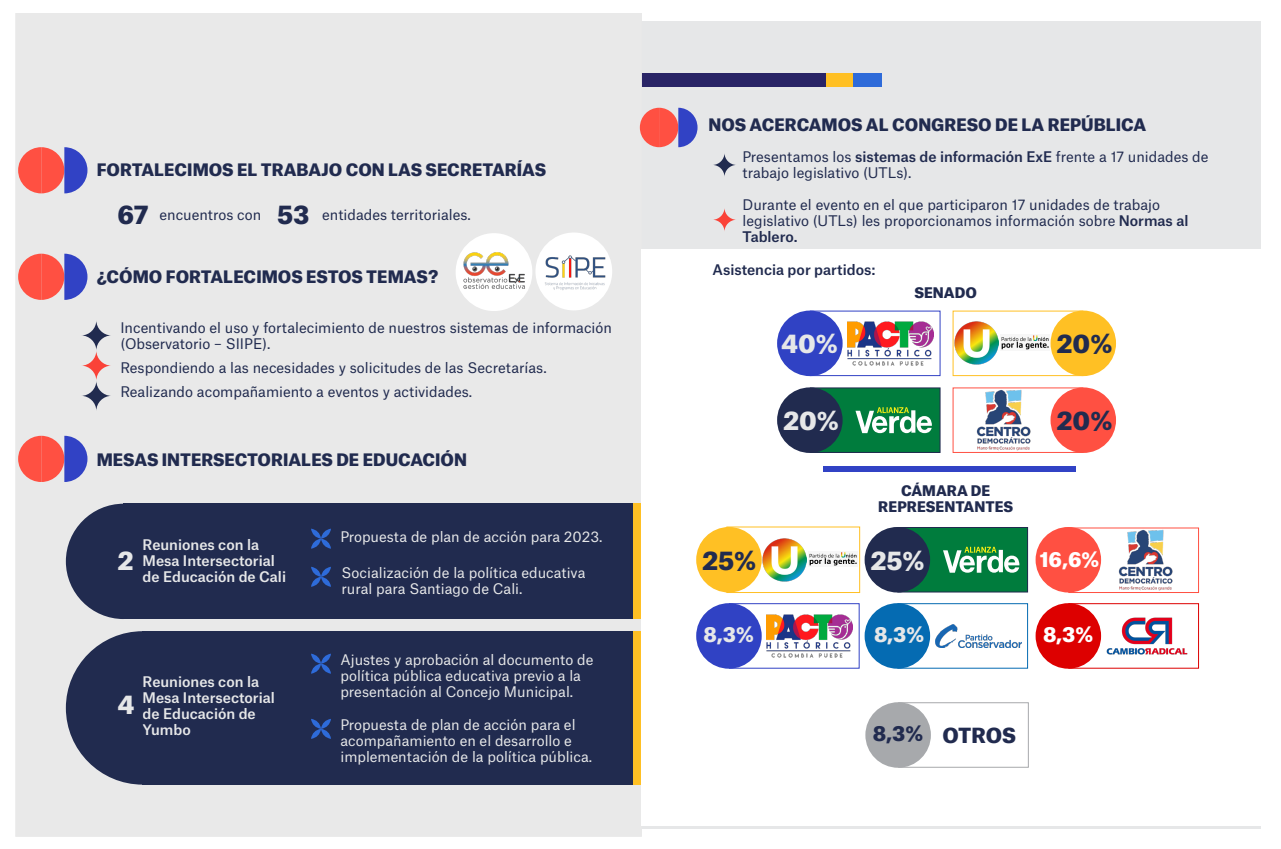
<style>
.page{position:relative;width:1281px;height:849px;background:#fff}
.page>*{position:absolute;margin:0;border:0;box-sizing:border-box;transform-origin:0 0}
.t1{font:900 24.7px "Atlas Grotesk";color:#212b4f}
.t2{font:900 24.7px "Atlas Grotesk";color:#e6e7e8}
.t3{font:900 20px "Atlas Grotesk";color:#fff}
.t4{font:900 20px "Atlas Grotesk";letter-spacing:-.005em;color:#212b4f}
.t5{font:900 20px "Atlas Grotesk";color:#e6e7e8}
.t6{font:900 16.5px "Atlas Grotesk";color:#212b4f}
.t7{font:14px/16px "Atlas Grotesk";color:#212b4f}
.t8{font:14px/16px "Atlas Grotesk";color:#e6e7e8}
.t9{font:500 14px/16px "Atlas Grotesk";color:#e6e7e8}
.t10{font:900 14px/16px "Atlas Grotesk";color:#212b4f;text-align:center}
.t11{font:500 14px "Atlas Grotesk";color:#212b4f}
.s1{font-weight:500}
</style>
<div class="page">
<div style="left:20px;top:21px;width:1240px;height:807px;background:#e6e7e8"></div>
<div style="left:631px;top:73px;width:195px;height:13px;background:#292466"></div>
<div style="left:826px;top:73px;width:27px;height:13px;background:#ffc024"></div>
<div style="left:853px;top:73px;width:29px;height:13px;background:#2e6bd9"></div>
<div style="left:15px;top:13px;width:627px;height:824px;background:#e9e9e9"></div>
<div style="left:124px;top:504px;width:556px;height:115px;background:#212b4f"></div>
<div style="left:143px;top:631px;width:537px;height:153px;background:#212b4f"></div>
<svg style="left:66px;top:631px;width:77px;height:153px"></svg>
<svg style="left:66px;top:504px;width:58px;height:115px"></svg>
<svg style="left:81px;top:320px;width:30px;height:30px"></svg>
<svg style="left:81px;top:381px;width:30px;height:30px"></svg>
<svg style="left:81px;top:350px;width:30px;height:31px"></svg>
<svg style="left:18px;top:147px;width:69px;height:46px"></svg>
<svg style="left:18px;top:254px;width:69px;height:46px"></svg>
<svg style="left:18px;top:436px;width:69px;height:46px"></svg>
<svg style="left:311px;top:528px;width:20px;height:21px"></svg>
<svg style="left:311px;top:567px;width:20px;height:20px"></svg>
<svg style="left:311px;top:653px;width:20px;height:20px"></svg>
<svg style="left:311px;top:719px;width:20px;height:20px"></svg>
<div style="left:535px;top:232px;width:77px;height:78px;background:#fff;border-radius:50%"></div>
<img style="left:535px;top:243px;width:77px;height:53px">
<div style="left:456px;top:233px;width:76px;height:78px;background:#fff;border-radius:50%"></div>
<div style="left:634px;top:504px;width:17px;height:115px;background:#ffc024"></div>
<div style="left:634px;top:631px;width:17px;height:153px;background:#ffc024"></div>
<div style="left:641px;top:249px;width:620px;height:577px;background:#fff"></div>
<svg style="left:640px;top:108px;width:57px;height:39px"></svg>
<svg style="left:712px;top:153px;width:24px;height:24px"></svg>
<svg style="left:712px;top:208px;width:24px;height:24px"></svg>
<img style="left:848px;top:321px;width:86px;height:44px">
<div style="left:810px;top:310px;width:130px;height:66px;border:1px solid #3142c5"></div>
<div style="left:777px;top:310px;width:65px;height:66px;background:#3042c4;border-radius:50%"></div>
<div style="left:810px;top:388px;width:130px;height:64px;background:#007c3d"></div>
<svg style="left:855px;top:407px;width:77px;height:26px"></svg>
<div style="left:810px;top:387px;width:130px;height:66px;border:1px solid #212b4f"></div>
<div style="left:777px;top:387px;width:65px;height:66px;background:#212b4f;border-radius:50%"></div>
<img style="left:955px;top:321px;width:43px;height:43px">
<div style="left:952px;top:310px;width:131px;height:66px;border:1px solid #ffc024"></div>
<div style="left:1050px;top:310px;width:66px;height:66px;background:#ffc024;border-radius:50%"></div>
<img style="left:1001px;top:335px;width:48px;height:15px">
<img style="left:976px;top:390px;width:55px;height:60px">
<div style="left:952px;top:387px;width:131px;height:66px;border:1px solid #ff5042"></div>
<div style="left:1050px;top:387px;width:66px;height:66px;background:#ff5042;border-radius:50%"></div>
<img style="left:767px;top:614px;width:86px;height:43px">
<div style="left:729px;top:603px;width:130px;height:65px;border:1px solid #3142c5"></div>
<div style="left:696px;top:603px;width:66px;height:65px;background:#3042c4;border-radius:50%"></div>
<img style="left:1107px;top:617px;width:80px;height:38px">
<div style="left:1068px;top:603px;width:131px;height:65px;border:1px solid #d00"></div>
<div style="left:1035px;top:603px;width:66px;height:65px;background:#d00;border-radius:50%"></div>
<div style="left:726px;top:526px;width:134px;height:67px;background:#fff;border:1px solid #ffc024"></div>
<div style="left:696px;top:527px;width:66px;height:65px;background:#ffc024;border-radius:50%"></div>
<div style="left:898px;top:527px;width:129px;height:65px;background:#007c3d"></div>
<svg style="left:943px;top:547px;width:76px;height:26px"></svg>
<div style="left:897px;top:527px;width:131px;height:65px;border:1px solid #212b4f"></div>
<div style="left:864px;top:527px;width:66px;height:65px;background:#212b4f;border-radius:50%"></div>
<img style="left:935px;top:624px;width:86px;height:24px">
<div style="left:897px;top:603px;width:131px;height:65px;border:1px solid #056bb2"></div>
<div style="left:864px;top:603px;width:66px;height:65px;background:#056bb2;border-radius:50%"></div>
<img style="left:1118px;top:530px;width:55px;height:60px">
<div style="left:1068px;top:527px;width:131px;height:66px;border:1px solid #ff5042"></div>
<div style="left:1035px;top:527px;width:66px;height:65px;background:#ff5042;border-radius:50%"></div>
<img style="left:763px;top:538px;width:43px;height:43px">
<img style="left:809px;top:552px;width:48px;height:14px">
<div style="left:898px;top:702px;width:131px;height:65px;background:#fff;border:1px solid #a7a9ac"></div>
<div style="left:865px;top:702px;width:66px;height:65px;background:#a7a9ac;border-radius:50%"></div>
<div style="left:823px;top:466px;width:253px;height:6px;background:#3142c5"></div>
<img style="left:459px;top:252px;width:69px;height:39px">
<p class="t6" style="left:97px;top:156px;width:451px">FORTALECIMOS EL TRABAJO CON LAS SECRETARÍAS</p>
<p class="t1" style="left:118px;top:194px;width:32px">67</p>
<p class="t1" style="left:277px;top:194px;width:34px">53</p>
<p class="t7" style="left:160px;top:205px;width:103px">encuentros con</p>
<p class="t7" style="left:322px;top:205px;width:150px">entidades territoriales.</p>
<p class="t6" style="left:97px;top:263px;width:343px">¿CÓMO FORTALECIMOS ESTOS TEMAS?</p>
<p class="t7" style="left:120px;top:318px;width:493px">Incentivando el uso y fortalecimiento de nuestros sistemas de información</p>
<p class="t7" style="left:120px;top:334px;width:152px">(Observatorio – SIIPE).</p>
<p class="t7" style="left:120px;top:358px;width:428px">Respondiendo a las necesidades y solicitudes de las Secretarías.</p>
<p class="t7" style="left:120px;top:382px;width:353px">Realizando acompañamiento a eventos y actividades.</p>
<p class="t6" style="left:97px;top:445px;width:372px">MESAS INTERSECTORIALES DE EDUCACIÓN</p>
<p class="t2" style="left:118px;top:540px;width:18px">2</p>
<p class="t9" style="left:143px;top:535px;width:145px">Reuniones con la<br>Mesa Intersectorial de Educación de Cali</p>
<p class="t2" style="left:118px;top:684px;width:19px">4</p>
<p class="t9" style="left:143px;top:672px;width:134px">Reuniones con la<br>Mesa Intersectorial de Educación de<br>Yumbo</p>
<p class="t8" style="left:340px;top:527px;width:263px">Propuesta de plan de acción para 2023.</p>
<p class="t8" style="left:341px;top:563px;width:245px">Socialización de la política educativa rural para Santiago de Cali.</p>
<p class="t8" style="left:340px;top:650px;width:254px">Ajustes y aprobación al documento de política pública educativa previo a la presentación al Concejo Municipal.</p>
<p class="t8" style="left:340px;top:715px;width:253px">Propuesta de plan de acción para el acompañamiento en el desarrollo e implementación de la política pública.</p>
<p class="t6" style="left:708px;top:111px;width:439px">NOS ACERCAMOS AL CONGRESO DE LA REPÚBLICA</p>
<p class="t7" style="left:742px;top:147px;width:467px">Presentamos los <span class="s1">sistemas de información ExE</span> frente a 17 unidades de trabajo legislativo (UTLs).</p>
<p class="t7" style="left:742px;top:195px;width:447px">Durante el evento en el que participaron 17 unidades de trabajo legislativo (UTLs) les proporcionamos información sobre <span class="s1">Normas al<br>Tablero.</span></p>
<p class="t11" style="left:712px;top:258px;width:164px">Asistencia por partidos:</p>
<p class="t10" style="left:914px;top:283px;width:64px">SENADO</p>
<p class="t2" style="left:781px;top:323px;width:59px">40%</p>
<p class="t1" style="left:1056px;top:323px;width:58px">20%</p>
<p class="t2" style="left:783px;top:400px;width:58px">20%</p>
<p class="t1" style="left:1056px;top:400px;width:58px">20%</p>
<p class="t10" style="left:878px;top:481px;width:136px">CÁMARA DE<br>REPRESENTANTES</p>
<p class="t1" style="left:702px;top:540px;width:56px">25%</p>
<p class="t2" style="left:870px;top:540px;width:56px">25%</p>
<p class="t3" style="left:1040px;top:543px;width:61px">16,6%</p>
<p class="t5" style="left:703px;top:618px;width:52px">8,3%</p>
<p class="t3" style="left:1043px;top:618px;width:52px">8,3%</p>
<p class="t5" style="left:874px;top:618px;width:52px">8,3%</p>
<p class="t4" style="left:873px;top:717px;width:52px">8,3%</p>
<p class="t4" style="left:942px;top:719px;width:75px">OTROS</p>
</div>
